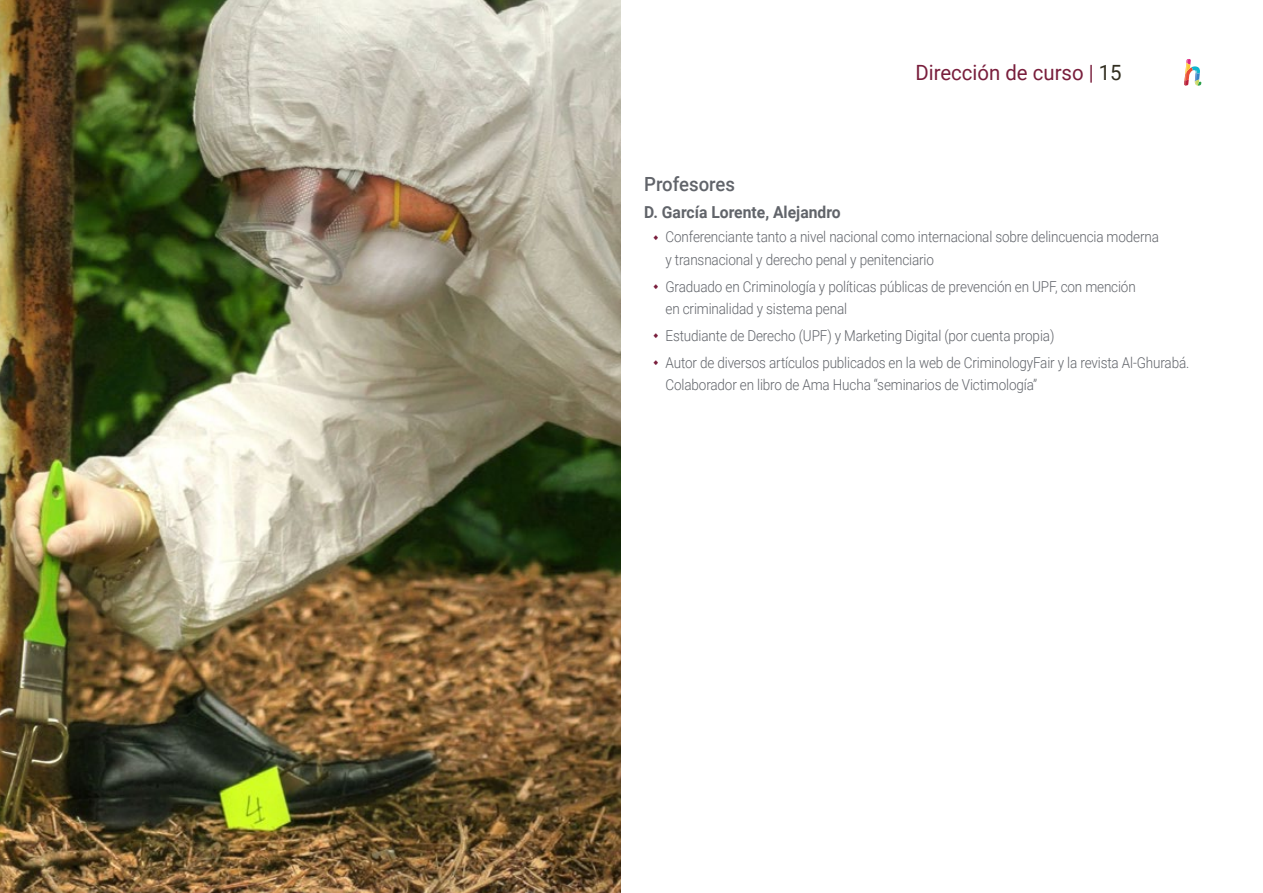
<style>
.page{position:relative;width:1263px;height:893px;background:#fff}
.page>*{position:absolute;margin:0;border:0;box-sizing:border-box;transform-origin:0 0}
.t1{font:21px "Roboto";color:#791e3c}
.t2{font:500 19.5px "Roboto";color:#61646a;scale:.95 1}
.t3{font:700 16.5px "Roboto";color:#61646a;scale:.95 1}
.t4{font:300 15px/22.5px "Roboto";letter-spacing:-.01em;color:#61646a;scale:.9 1}
.s1{color:#312e20}
</style>
<div class="page">
<img style="left:0;top:0;width:621px;height:893px">
<svg style="left:1184px;top:59px;width:17px;height:27px"></svg>
<h1 class="t1" style="left:915px;top:57px;width:208px">Dirección de curso | <span class="s1">15</span></h1>
<h2 class="t2" style="left:644px;top:170px;width:97px">Profesores</h2>
<p class="t3" style="left:644px;top:200px;width:208px">D. García Lorente, Alejandro</p>
<p class="t4" style="left:665px;top:225px;width:550px">Conferenciante tanto a nivel nacional como internacional sobre delincuencia moderna y transnacional y derecho penal y penitenciario</p>
<p class="t4" style="left:665px;top:274px;width:524px">Graduado en Criminología y políticas públicas de prevención en UPF, con mención en criminalidad y sistema penal</p>
<p class="t4" style="left:665px;top:322px;width:583px;line-height:26.7px">Estudiante de Derecho (UPF) y Marketing Digital (por cuenta propia)<br>Autor de diversos artículos publicados en la web de CriminologyFair y la revista Al-Ghurabá.</p>
<p class="t4" style="left:665px;top:373px;width:415px">Colaborador en libro de Ama Hucha “seminarios de Victimología”</p>
</div>
